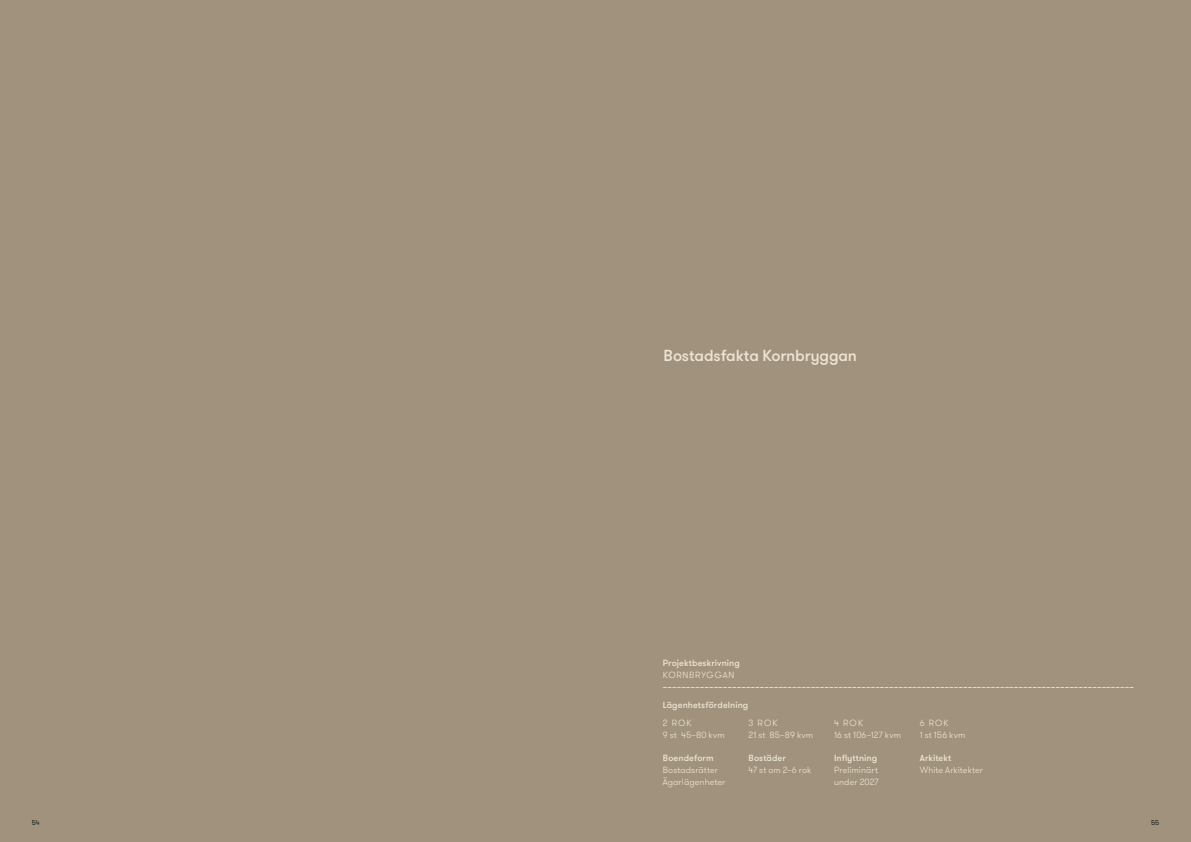
<style>
.page{position:relative;width:1191px;height:842px;background:#a0927d}
.page>*{position:absolute;margin:0;border:0;box-sizing:border-box;transform-origin:0 0}
.t1{font:500 16px "GT Walsheim";letter-spacing:-.01em;color:#ede4d3}
.t2{font:500 9px/18px "GT Walsheim";letter-spacing:.01em;color:#ede4d3}
.t3{font:300 9px/12.1px "GT Walsheim";letter-spacing:.01em;color:#ede4d3}
.t4{font:300 9px "GT Walsheim";letter-spacing:.075em;color:#ede4d3}
.t5{font:300 7px "GT Walsheim";color:#000}
</style>
<div class="page">
<h1 class="t1" style="left:663px;top:345px;width:195px">Bostadsfakta Kornbryggan</h1>
<p class="t2" style="left:663px;top:654px;width:79px">Projektbeskrivning</p>
<p class="t4" style="left:663px;top:669px;width:73px">KORNBRYGGAN</p>
<p class="t2" style="left:663px;top:678px;width:472px">––––––––––––––––––––––––––––––––––––––––––––––––––––––––––––––––––––––––––––––––––––––––––––––––––––––<br>Lägenhetsfördelning</p>
<p class="t3" style="left:663px;top:716px;width:63px">2 ROK<br>9 st 45–80 kvm</p>
<p class="t3" style="left:748px;top:716px;width:66px">3 ROK<br>21 st 85–89 kvm</p>
<p class="t3" style="left:834px;top:716px;width:68px">4 ROK<br>16 st 106–127 kvm</p>
<p class="t3" style="left:919px;top:716px;width:47px">6 ROK<br>1 st 156 kvm</p>
<p class="t2" style="left:663px;top:749px;width:52px">Boendeform</p>
<p class="t3" style="left:663px;top:764px;width:64px">Bostadsrätter<br>Ägarlägenheter</p>
<p class="t2" style="left:748px;top:749px;width:39px">Bostäder</p>
<p class="t3" style="left:748px;top:764px;width:64px">47 st om 2–6 rok</p>
<p class="t2" style="left:834px;top:749px;width:45px">Inflyttning</p>
<p class="t3" style="left:834px;top:764px;width:46px">Preliminärt under 2027</p>
<p class="t2" style="left:919px;top:749px;width:33px">Arkitekt</p>
<p class="t3" style="left:919px;top:764px;width:65px">White Arkitekter</p>
<p class="t5" style="left:32px;top:819px;width:9px">54</p>
<p class="t5" style="left:1151px;top:819px;width:10px">55</p>
</div>
